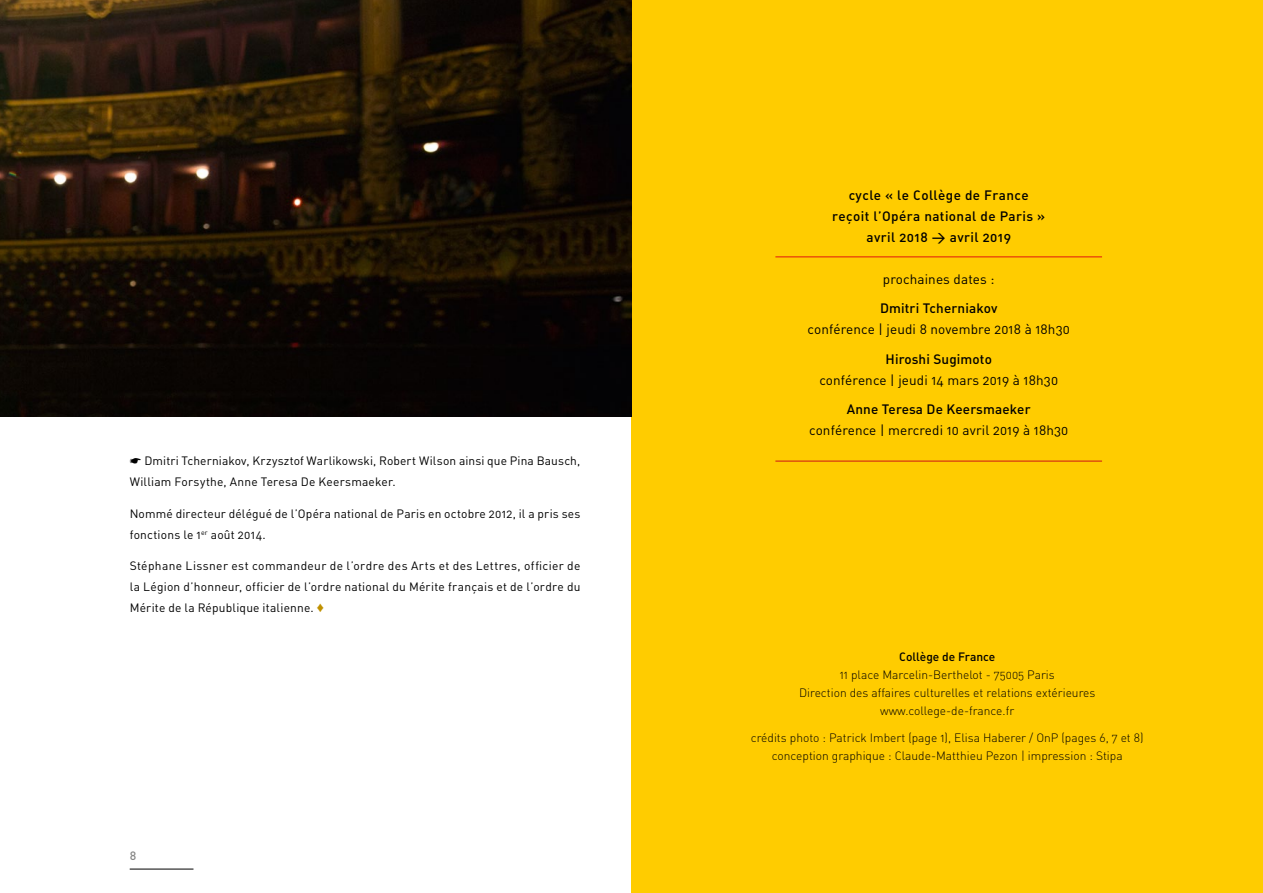
<style>
.page{position:relative;width:1263px;height:893px;background:#fff}
.page>*{position:absolute;margin:0;border:0;box-sizing:border-box;transform-origin:0 0}
.t1{font:13.5px/21px "DIN Regular Alternate";letter-spacing:.01em;color:#000;text-align:center}
.t2{font:13.5px/21px "DIN Medium Alternate";letter-spacing:.03em;color:#000;text-align:center}
.t3{font:12px/21px "DIN Regular Alternate";letter-spacing:.015em;color:#000}
.t4{font:12px "DIN Light Alternate";color:#000}
.t5{font:12px "DIN Medium Alternate";color:#000}
.t6{font:12px "DIN Medium Alternate";color:#878786}
.s1{color:#c09100}
.s2{font-family:"DIN Medium Alternate"}
</style>
<div class="page">
<hr style="left:130px;top:869px;width:63px;height:1px;background:#000">
<div style="left:631px;top:0;width:632px;height:893px;background:#fc0"></div>
<hr style="left:775px;top:256px;width:327px;height:1px;background:#e1140f">
<hr style="left:775px;top:461px;width:327px;height:1px;background:#cd1316">
<img style="left:0;top:0;width:631px;height:417px">
<p class="t3" style="left:130px;top:450px;width:452px">☛ Dmitri Tcherniakov, Krzysztof Warlikowski, Robert Wilson ainsi que Pina Bausch,<br>William Forsythe, Anne Teresa De Keersmaeker.</p>
<p class="t3" style="left:130px;top:503px;width:452px">Nommé directeur délégué de l’Opéra national de Paris en octobre 2012, il a pris ses fonctions le 1<sup>er</sup> août 2014.</p>
<p class="t3" style="left:130px;top:555px;width:452px;text-align:justify">Stéphane Lissner est commandeur de l’ordre des Arts et des Lettres, officier de la Légion d’honneur, officier de l’ordre national du Mérite français et de l’ordre du Mérite de la République italienne. <span class="s1">♦</span></p>
<p class="t6" style="left:130px;top:848px;width:8px">8</p>
<p class="t2" style="left:849px;top:184px;width:182px">cycle « le Collège de France</p>
<p class="t2" style="left:832px;top:205px;width:214px">reçoit l’Opéra national de Paris » avril 2018 &gt; avril 2019</p>
<p class="t1" style="left:883px;top:268px;width:113px">prochaines dates :</p>
<p class="t1" style="left:808px;top:298px;width:264px"><span class="s2">Dmitri Tcherniakov<br></span>conférence | jeudi 8 novembre 2018 à 18h30</p>
<p class="t1" style="left:819px;top:348px;width:240px"><span class="s2">Hiroshi Sugimoto<br></span>conférence | jeudi 14 mars 2019 à 18h30</p>
<p class="t1" style="left:809px;top:399px;width:261px"><span class="s2">Anne Teresa De Keersmaeker<br></span>conférence | mercredi 10 avril 2019 à 18h30</p>
<p class="t5" style="left:899px;top:649px;width:98px">Collège de France</p>
<p class="t4" style="left:840px;top:668px;width:217px">11 place Marcelin-Berthelot - 75005 Paris</p>
<p class="t4" style="left:799px;top:686px;width:298px">Direction des affaires culturelles et relations extérieures</p>
<p class="t4" style="left:880px;top:704px;width:136px">www.college-de-france.fr</p>
<p class="t4" style="left:751px;top:730px;width:394px">crédits photo : Patrick Imbert (page 1), Elisa Haberer / OnP (pages 6, 7 et 8)</p>
<p class="t4" style="left:772px;top:748px;width:352px">conception graphique : Claude-Matthieu Pezon | impression : Stipa</p>
</div>
